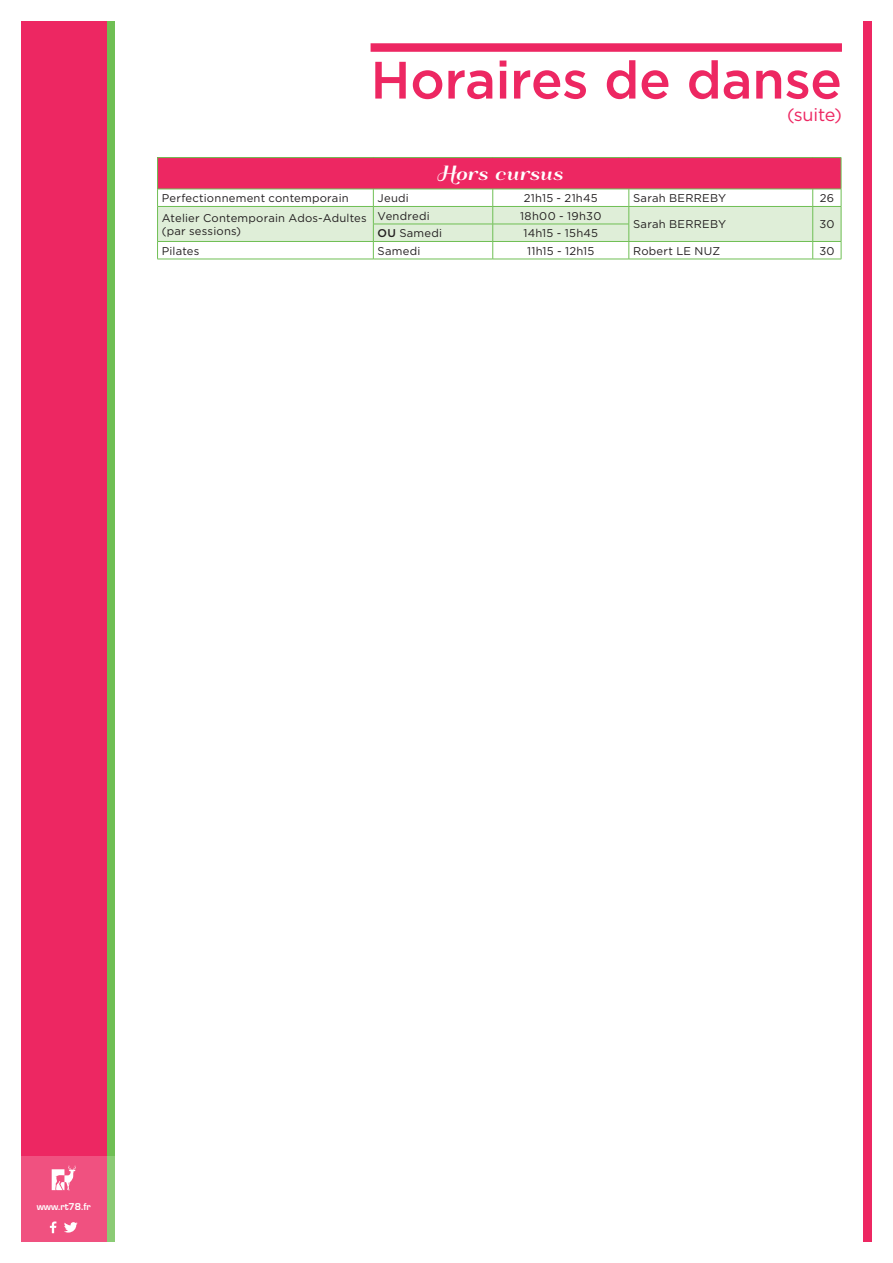
<style>
.page{position:relative;width:893px;height:1263px;background:#fff}
.page>*{position:absolute;margin:0;border:0;box-sizing:border-box;transform-origin:0 0}
.t1{font:500 52.5px "Gotham";letter-spacing:-.005em;color:#ed2762}
.t2{font:18px "Qumpellka No 12";letter-spacing:-.005em;color:#fff}
.t3{font:18px "Gotham";letter-spacing:-.01em;color:#ed2762}
.t4{font:11.25px/13.5px "Gotham";letter-spacing:.02em;color:#231f20}
.t5{font:10.35px "Eurose";color:#fff}
.s1{font-weight:500}
</style>
<div class="page">
<div style="left:106px;top:21px;width:9px;height:1221px;background:#6fbf54"></div>
<div style="left:21px;top:21px;width:85px;height:1221px;background:#ed2762"></div>
<svg style="left:21px;top:1157px;width:94px;height:85px;background:#e65c7f"></svg>
<svg style="left:52px;top:1165px;width:24px;height:25px"></svg>
<svg style="left:64px;top:1222px;width:14px;height:10px"></svg>
<svg style="left:50px;top:1221px;width:6px;height:12px"></svg>
<div style="left:863px;top:21px;width:9px;height:1221px;background:#ed2762"></div>
<div style="left:371px;top:43px;width:471px;height:9px;background:#ed2762"></div>
<div style="left:158px;top:158px;width:683px;height:31px;background:#ed2762"></div>
<hr style="left:157px;top:157px;width:216px;height:1px;background:#6fbf54">
<hr style="left:157px;top:158px;width:1px;height:31px;background:#6fbf54">
<hr style="left:373px;top:157px;width:120px;height:1px;background:#6fbf54">
<hr style="left:493px;top:157px;width:136px;height:1px;background:#6fbf54">
<hr style="left:629px;top:157px;width:184px;height:1px;background:#6fbf54">
<svg style="left:813px;top:157px;width:28px;height:1px"></svg>
<hr style="left:841px;top:158px;width:1px;height:31px;background:#6fbf54">
<svg style="left:157px;top:189px;width:685px;height:71px"></svg>
<p class="t1" style="left:371px;top:46px;width:473px">Horaires de danse</p>
<p class="t3" style="left:787px;top:103px;width:56px">(suite)</p>
<p class="t2" style="left:436px;top:160px;width:128px">Hors cursus</p>
<p class="t4" style="left:162px;top:191px;width:188px">Perfectionnement contemporain</p>
<p class="t4" style="left:378px;top:191px;width:33px">Jeudi</p>
<p class="t4" style="left:524px;top:191px;width:75px">21h15 - 21h45</p>
<p class="t4" style="left:633px;top:191px;width:95px">Sarah BERREBY</p>
<p class="t4" style="left:820px;top:191px;width:16px">26</p>
<p class="t4" style="left:162px;top:211px;width:206px">Atelier Contemporain Ados-Adultes (par sessions)</p>
<p class="t4" style="left:378px;top:209px;width:54px">Vendredi</p>
<p class="t4" style="left:520px;top:209px;width:83px">18h00 - 19h30</p>
<p class="t4" style="left:633px;top:217px;width:95px">Sarah BERREBY</p>
<p class="t4" style="left:819px;top:217px;width:17px">30</p>
<p class="t4" style="left:378px;top:226px;width:66px"><span class="s1">OU</span> Samedi</p>
<p class="t4" style="left:523px;top:226px;width:76px">14h15 - 15h45</p>
<p class="t4" style="left:162px;top:244px;width:39px">Pilates</p>
<p class="t4" style="left:378px;top:244px;width:44px">Samedi</p>
<p class="t4" style="left:527px;top:244px;width:69px">11h15 - 12h15</p>
<p class="t4" style="left:633px;top:244px;width:89px">Robert LE NUZ</p>
<p class="t4" style="left:819px;top:244px;width:17px">30</p>
<p class="t5" style="left:37px;top:1201px;width:56px">www.rt78.fr</p>
</div>
